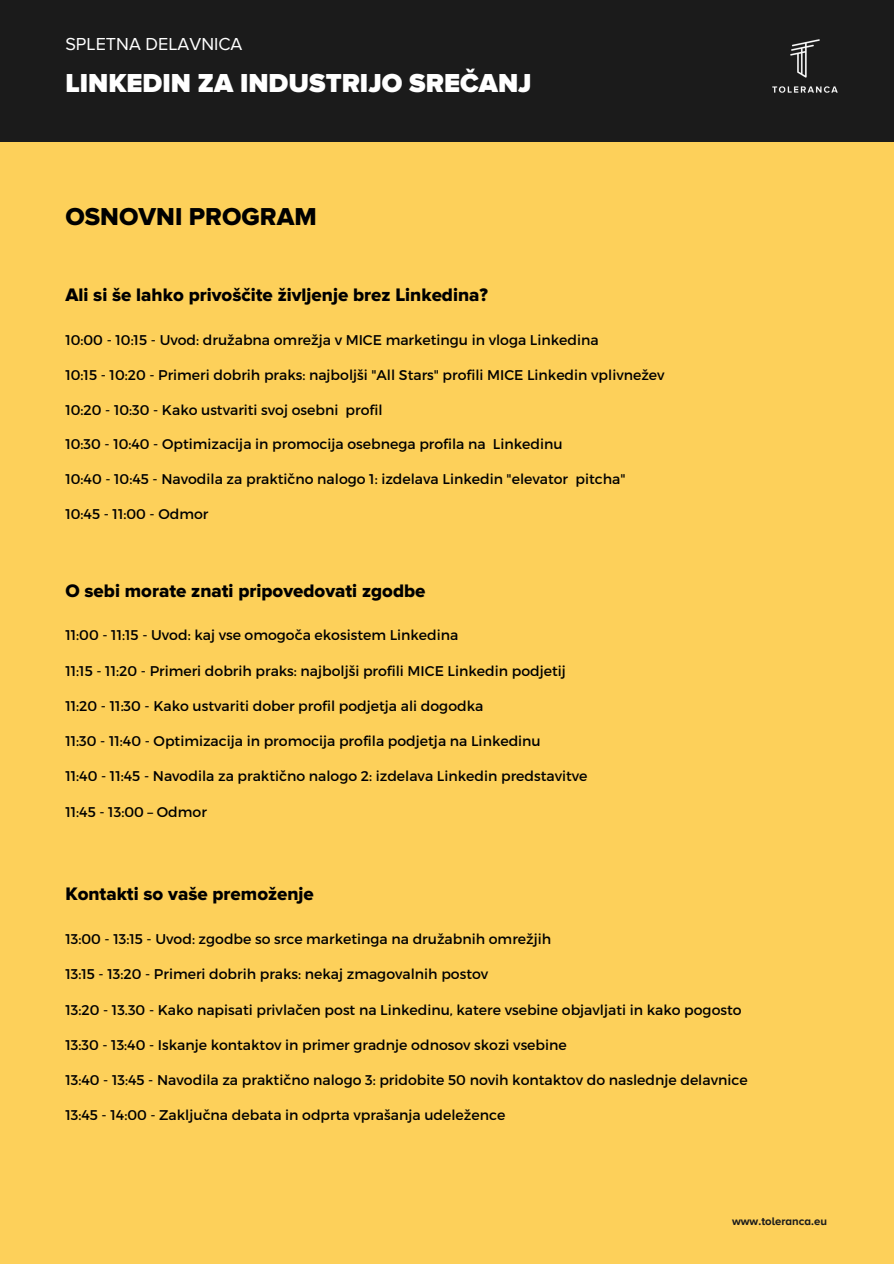
<style>
.page{position:relative;width:894px;height:1264px;background:#fff}
.page>*{position:absolute;margin:0;border:0;box-sizing:border-box;transform-origin:0 0}
.t1{font:900 27px "Proxima Nova";color:#fff}
.t2{font:25.35px "Proxima Nova Extrabld";color:#000}
.t3{font:18.75px "Proxima Nova Extrabld";color:#000}
.t4{font:18px "Proxima Nova";color:#fff}
.t5{font:14.1px "Montserrat";color:#000}
.t6{font:700 11.4px "Proxima Nova A";color:#1b1b1b}
</style>
<div class="page">
<div style="left:0;top:0;width:893px;height:1263px;background:#fdd05a"></div>
<div style="left:0;top:0;width:893px;height:141px;background:#1b1b1b"></div>
<img style="left:772px;top:39px;width:66px;height:54px">
<p class="t4" style="left:65px;top:33px;width:178px">SPLETNA DELAVNICA</p>
<p class="t1" style="left:65px;top:67px;width:467px">LINKEDIN ZA INDUSTRIJO SREČANJ</p>
<p class="t2" style="left:65px;top:202px;width:253px">OSNOVNI PROGRAM</p>
<p class="t3" style="left:65px;top:283px;width:424px">Ali si še lahko privoščite življenje brez Linkedina?</p>
<p class="t5" style="left:65px;top:330px;width:534px">10:00 - 10:15 - Uvod: družabna omrežja v MICE marketingu in vloga Linkedina</p>
<p class="t5" style="left:65px;top:365px;width:600px">10:15 - 10:20 - Primeri dobrih praks: najboljši "All Stars" profili MICE Linkedin vplivnežev</p>
<p class="t5" style="left:65px;top:400px;width:318px">10:20 - 10:30 - Kako ustvariti svoj osebni profil</p>
<p class="t5" style="left:65px;top:435px;width:498px">10:30 - 10:40 - Optimizacija in promocija osebnega profila na Linkedinu</p>
<p class="t5" style="left:65px;top:470px;width:561px">10:40 - 10:45 - Navodila za praktično nalogo 1: izdelava Linkedin "elevator pitcha"</p>
<p class="t5" style="left:65px;top:505px;width:144px">10:45 - 11:00 - Odmor</p>
<p class="t3" style="left:65px;top:579px;width:361px">O sebi morate znati pripovedovati zgodbe</p>
<p class="t5" style="left:65px;top:626px;width:394px">11:00 - 11:15 - Uvod: kaj vse omogoča ekosistem Linkedina</p>
<p class="t5" style="left:65px;top:661px;width:502px">11:15 - 11:20 - Primeri dobrih praks: najboljši profili MICE Linkedin podjetij</p>
<p class="t5" style="left:65px;top:696px;width:419px">11:20 - 11:30 - Kako ustvariti dober profil podjetja ali dogodka</p>
<p class="t5" style="left:65px;top:732px;width:477px">11:30 - 11:40 - Optimizacija in promocija profila podjetja na Linkedinu</p>
<p class="t5" style="left:65px;top:767px;width:523px">11:40 - 11:45 - Navodila za praktično nalogo 2: izdelava Linkedin predstavitve</p>
<p class="t5" style="left:65px;top:802px;width:143px">11:45 - 13:00 – Odmor</p>
<p class="t3" style="left:65px;top:883px;width:250px">Kontakti so vaše premoženje</p>
<p class="t5" style="left:65px;top:929px;width:487px">13:00 - 13:15 - Uvod: zgodbe so srce marketinga na družabnih omrežjih</p>
<p class="t5" style="left:65px;top:965px;width:424px">13:15 - 13:20 - Primeri dobrih praks: nekaj zmagovalnih postov</p>
<p class="t5" style="left:65px;top:1000px;width:677px">13:20 - 13.30 - Kako napisati privlačen post na Linkedinu, katere vsebine objavljati in kako pogosto</p>
<p class="t5" style="left:65px;top:1035px;width:503px">13:30 - 13:40 - Iskanje kontaktov in primer gradnje odnosov skozi vsebine</p>
<p class="t5" style="left:65px;top:1070px;width:683px">13:40 - 13:45 - Navodila za praktično nalogo 3: pridobite 50 novih kontaktov do naslednje delavnice</p>
<p class="t5" style="left:65px;top:1105px;width:441px">13:45 - 14:00 - Zaključna debata in odprta vprašanja udeležence</p>
<p class="t6" style="left:731px;top:1213px;width:96px">www.toleranca.eu</p>
</div>
